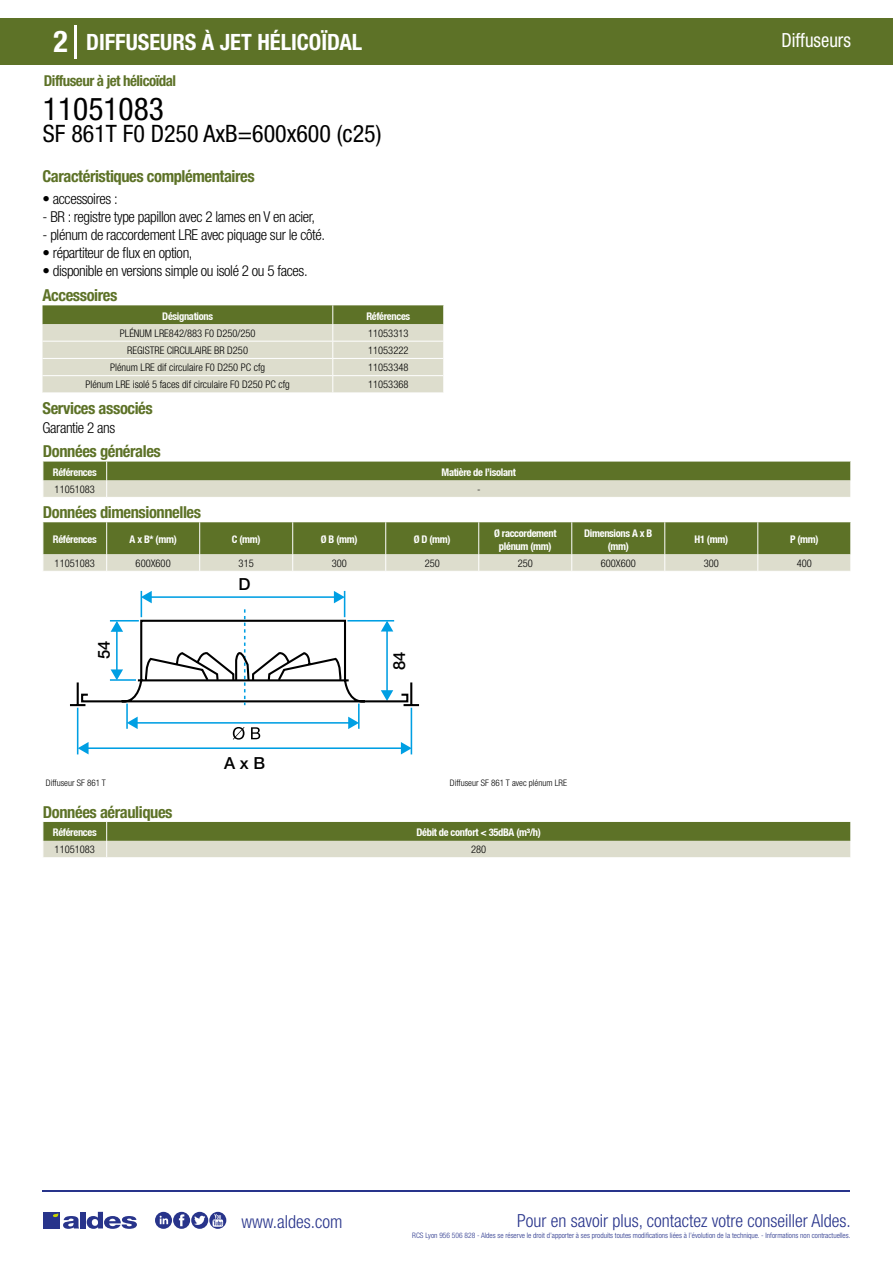
<style>
.page{position:relative;width:893px;height:1263px;background:#fff}
.page>*{position:absolute;margin:0;border:0;box-sizing:border-box;transform-origin:0 0}
.t1{font:condensed 31.5px "Helvetica Neue LT Std";color:#000}
.t2{font:700 condensed 30px "Helvetica Neue LT Std";color:#fff}
.t3{font:condensed 24px "Helvetica Neue LT Std";color:#000}
.t4{font:700 condensed 22.5px "Helvetica Neue LT Std";color:#fff}
.t5{font:condensed 19.5px "Helvetica Neue LT Std";color:#fff;scale:.95 1}
.t6{font:300 condensed 18px "Helvetica Neue";color:#28348b}
.t7{font:500 16.65px "Helvetica Neue";color:#000}
.t8{font:700 condensed 16.5px "Helvetica Neue LT Std";letter-spacing:-.025em;color:#5d7227}
.t9{font:300 condensed 15px "Helvetica Neue LT Std";letter-spacing:-.025em;color:#000}
.t10{font:700 condensed 15px "Helvetica Neue LT Std";letter-spacing:-.035em;color:#5d7227}
.t11{font:300 condensed 10.5px "Helvetica Neue";color:#000}
.t12{font:700 condensed 10.5px/13.5px "Helvetica Neue";letter-spacing:-.03em;color:#fff;text-align:center}
.t13{font:300 condensed 9px "Helvetica Neue";color:#000}
.t14{font:300 condensed 7.5px "Helvetica Neue";color:#28348b}
</style>
<div class="page">
<div style="left:0;top:18px;width:893px;height:46px;background:#5d7227"></div>
<hr style="left:74px;top:25px;width:2px;height:33px;background:#fff">
<hr style="left:43px;top:1190px;width:807px;height:1px;background:#28348b">
<svg style="left:155px;top:1212px;width:71px;height:17px"></svg>
<div style="left:43px;top:1212px;width:17px;height:16px;background:#28348b"></div>
<div style="left:80px;top:1212px;width:6px;height:16px;background:#28348b"></div>
<svg style="left:87px;top:1212px;width:50px;height:17px"></svg>
<svg style="left:53px;top:1213px;width:26px;height:16px"></svg>
<svg style="left:43px;top:305px;width:401px;height:88px;background:#c3c8ac"></svg>
<svg style="left:43px;top:462px;width:808px;height:35px;background:#9aa577"></svg>
<svg style="left:43px;top:522px;width:808px;height:49px;background:#8b9963"></svg>
<hr style="left:358px;top:704px;width:2px;height:25px;background:#009fe3">
<hr style="left:126px;top:704px;width:2px;height:25px;background:#009fe3">
<hr style="left:130px;top:722px;width:223px;height:2px;background:#009fe3">
<svg style="left:127px;top:717px;width:11px;height:12px"></svg>
<svg style="left:348px;top:717px;width:11px;height:12px"></svg>
<hr style="left:77px;top:708px;width:1px;height:46px;background:#009fe3">
<hr style="left:81px;top:747px;width:323px;height:2px;background:#009fe3">
<svg style="left:78px;top:742px;width:11px;height:12px"></svg>
<svg style="left:401px;top:742px;width:10px;height:12px"></svg>
<hr style="left:411px;top:708px;width:1px;height:46px;background:#009fe3">
<svg style="left:233px;top:727px;width:11px;height:13px"></svg>
<svg style="left:251px;top:727px;width:9px;height:12px"></svg>
<svg style="left:70px;top:591px;width:349px;height:115px"></svg>
<hr style="left:410px;top:682px;width:2px;height:23px;background:#000">
<svg style="left:43px;top:822px;width:808px;height:36px;background:#9ba677"></svg>
<h2 class="t2" style="left:54px;top:24px;width:16px">2</h2>
<h3 class="t4" style="left:86px;top:28px;width:278px">DIFFUSEURS À JET HÉLICOÏDAL</h3>
<h3 class="t5" style="left:781px;top:29px;width:75px">Diffuseurs</h3>
<h3 class="t10" style="left:44px;top:71px;width:134px">Diffuseur à jet hélicoïdal</h3>
<h1 class="t1" style="left:43px;top:91px;width:122px">11051083</h1>
<h3 class="t3" style="left:43px;top:120px;width:340px">SF 861T F0 D250 AxB=600x600 (c25)</h3>
<h3 class="t8" style="left:43px;top:166px;width:214px">Caractéristiques complémentaires</h3>
<h3 class="t9" style="left:43px;top:190px;width:77px">• accessoires :</h3>
<h3 class="t9" style="left:43px;top:208px;width:274px">- BR : registre type papillon avec 2 lames en V en acier,</h3>
<h3 class="t9" style="left:43px;top:226px;width:284px">- plénum de raccordement LRE avec piquage sur le côté.</h3>
<h3 class="t9" style="left:43px;top:244px;width:152px">• répartiteur de flux en option,</h3>
<h3 class="t9" style="left:43px;top:262px;width:267px">• disponible en versions simple ou isolé 2 ou 5 faces.</h3>
<h3 class="t8" style="left:43px;top:285px;width:76px">Accessoires</h3>
<p class="t12" style="left:162px;top:309px;width:52px">Désignations</p>
<p class="t12" style="left:366px;top:309px;width:45px">Références</p>
<p class="t11" style="left:120px;top:327px;width:137px">PLÉNUM LRE842/883 F0 D250/250</p>
<p class="t11" style="left:368px;top:327px;width:42px">11053313</p>
<p class="t11" style="left:127px;top:344px;width:122px">REGISTRE CIRCULAIRE BR D250</p>
<p class="t11" style="left:368px;top:344px;width:42px">11053222</p>
<p class="t11" style="left:110px;top:361px;width:157px">Plénum LRE dif circulaire F0 D250 PC cfg</p>
<p class="t11" style="left:368px;top:361px;width:42px">11053348</p>
<p class="t11" style="left:85px;top:379px;width:206px">Plénum LRE isolé 5 faces dif circulaire F0 D250 PC cfg</p>
<p class="t11" style="left:368px;top:379px;width:42px">11053368</p>
<h3 class="t8" style="left:43px;top:398px;width:112px">Services associés</h3>
<h3 class="t9" style="left:43px;top:419px;width:74px">Garantie 2 ans</h3>
<h3 class="t8" style="left:43px;top:441px;width:119px">Données générales</h3>
<p class="t12" style="left:53px;top:465px;width:45px">Références</p>
<p class="t12" style="left:442px;top:465px;width:76px">Matière de l’isolant</p>
<p class="t11" style="left:55px;top:483px;width:42px">11051083</p>
<p class="t11" style="left:477px;top:483px;width:5px">-</p>
<h3 class="t8" style="left:43px;top:502px;width:160px">Données dimensionnelles</h3>
<p class="t12" style="left:53px;top:533px;width:45px">Références</p>
<p class="t12" style="left:130px;top:533px;width:49px">A x B* (mm)</p>
<p class="t12" style="left:232px;top:533px;width:30px">C (mm)</p>
<p class="t12" style="left:321px;top:533px;width:38px">Ø B (mm)</p>
<p class="t12" style="left:414px;top:533px;width:38px">Ø D (mm)</p>
<p class="t12" style="left:494px;top:526px;width:64px">Ø raccordement plénum (mm)</p>
<p class="t12" style="left:584px;top:526px;width:70px">Dimensions A x B (mm)</p>
<p class="t12" style="left:694px;top:533px;width:35px">H1 (mm)</p>
<p class="t12" style="left:790px;top:533px;width:30px">P (mm)</p>
<p class="t11" style="left:55px;top:557px;width:42px">11051083</p>
<p class="t11" style="left:136px;top:557px;width:37px">600X600</p>
<p class="t11" style="left:239px;top:557px;width:17px">315</p>
<p class="t11" style="left:332px;top:557px;width:17px">300</p>
<p class="t11" style="left:425px;top:557px;width:17px">250</p>
<p class="t11" style="left:518px;top:557px;width:17px">250</p>
<p class="t11" style="left:601px;top:557px;width:37px">600X600</p>
<p class="t11" style="left:704px;top:557px;width:17px">300</p>
<p class="t11" style="left:797px;top:557px;width:17px">400</p>
<h3 class="t7" style="left:94px;top:659px;width:20px;rotate:-90deg">54</h3>
<h3 class="t7" style="left:239px;top:574px;width:13px">D</h3>
<h3 class="t7" style="left:224px;top:753px;width:42px">A x B</h3>
<h3 class="t7" style="left:389px;top:670px;width:20px;rotate:-90deg">84</h3>
<p class="t13" style="left:46px;top:778px;width:61px">Diffuseur SF 861 T</p>
<p class="t13" style="left:450px;top:778px;width:119px">Diffuseur SF 861 T avec plénum LRE</p>
<h3 class="t8" style="left:43px;top:802px;width:131px">Données aérauliques</h3>
<p class="t12" style="left:53px;top:826px;width:45px">Références</p>
<p class="t12" style="left:417px;top:826px;width:126px">Débit de confort &lt; 35dBA (m³/h)</p>
<p class="t11" style="left:55px;top:843px;width:42px">11051083</p>
<p class="t11" style="left:471px;top:843px;width:17px">280</p>
<h3 class="t6" style="left:241px;top:1211px;width:102px">www.aldes.com</h3>
<h3 class="t6" style="left:517px;top:1211px;width:335px">Pour en savoir plus, contactez votre conseiller Aldes.</h3>
<p class="t14" style="left:412px;top:1230px;width:440px">RCS Lyon 956 506 828 - Aldes se réserve le droit d’apporter à ses produits toutes modifications liées à l’évolution de la technique. - Informations non contractuelles.</p>
</div>
